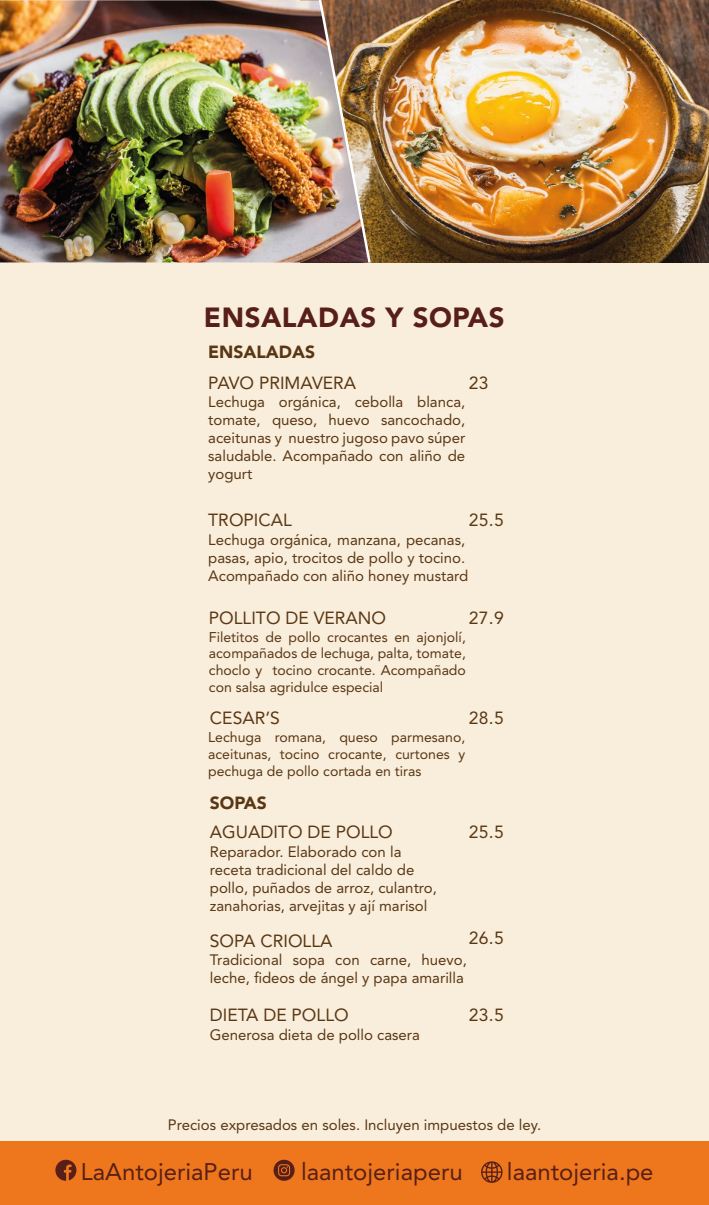
<style>
.page{position:relative;width:709px;height:1205px;background:#f9eedc}
.page>*{position:absolute;margin:0;border:0;box-sizing:border-box;transform-origin:0 0}
.t1{font:900 27.5px "Avenir LT Std";letter-spacing:.02em;color:#571f17}
.t2{font:24px "Avenir LT Std";color:#571f17}
.t3{font:17.5px "Avenir LT Std";color:#5a3714}
.t4{font:900 17.5px "Avenir LT Std";color:#5a3714}
.t5{font:15px/18px "Avenir LT Std";color:#5a3714}
.t6{font:14px/17px "Avenir LT Std";color:#5a3714;text-align:justify}
</style>
<div class="page">
<img style="left:372px;top:0;width:337px;height:262px">
<img style="left:0;top:0;width:317px;height:262px">
<img style="left:317px;top:0;width:55px;height:263px">
<div style="left:0;top:1142px;width:709px;height:63px;background:#ee761c"></div>
<svg style="left:55px;top:1159px;width:21px;height:22px"></svg>
<svg style="left:273px;top:1159px;width:21px;height:22px"></svg>
<svg style="left:481px;top:1161px;width:21px;height:22px"></svg>
<h1 class="t1" style="left:204px;top:301px;width:302px">ENSALADAS Y SOPAS</h1>
<p class="t4" style="left:208px;top:341px;width:108px">ENSALADAS</p>
<p class="t5" style="left:208px;top:393px;width:258px;text-align:justify">Lechuga orgánica, cebolla blanca, tomate, queso, huevo sancochado, aceitunas y nuestro jugoso pavo súper saludable. Acompañado con aliño de yogurt</p>
<p class="t3" style="left:208px;top:372px;width:149px">PAVO PRIMAVERA</p>
<p class="t3" style="left:468px;top:372px;width:21px">23</p>
<p class="t3" style="left:208px;top:510px;width:85px">TROPICAL</p>
<p class="t3" style="left:468px;top:510px;width:37px">25.5</p>
<p class="t5" style="left:208px;top:531px;width:261px">Lechuga orgánica, manzana, pecanas, pasas, apio, trocitos de pollo y tocino.<br>Acompañado con aliño honey mustard</p>
<p class="t3" style="left:209px;top:607px;width:179px">POLLITO DE VERANO</p>
<p class="t3" style="left:468px;top:607px;width:37px">27.9</p>
<p class="t6" style="left:209px;top:628px;width:258px">Filetitos de pollo crocantes en ajonjolí, acompañados de lechuga, palta, tomate, choclo y tocino crocante. Acompañado con salsa agridulce especial</p>
<p class="t3" style="left:210px;top:708px;width:72px">CESAR’S</p>
<p class="t3" style="left:468px;top:708px;width:37px">28.5</p>
<p class="t6" style="left:208px;top:729px;width:258px">Lechuga romana, queso parmesano, aceitunas, tocino crocante, curtones y pechuga de pollo cortada en tiras</p>
<p class="t4" style="left:210px;top:792px;width:59px">SOPAS</p>
<p class="t5" style="left:210px;top:843px;width:229px">Reparador. Elaborado con la receta tradicional del caldo de pollo, puñados de arroz, culantro, zanahorias, arvejitas y ají marisol</p>
<p class="t3" style="left:210px;top:822px;width:184px">AGUADITO DE POLLO</p>
<p class="t3" style="left:468px;top:822px;width:37px">25.5</p>
<p class="t3" style="left:210px;top:930px;width:124px">SOPA CRIOLLA</p>
<p class="t3" style="left:468px;top:928px;width:37px">26.5</p>
<p class="t5" style="left:210px;top:951px;width:258px">Tradicional sopa con carne, huevo, leche, fideos de ángel y papa amarilla</p>
<p class="t3" style="left:210px;top:1005px;width:140px">DIETA DE POLLO</p>
<p class="t3" style="left:468px;top:1005px;width:37px">23.5</p>
<p class="t5" style="left:210px;top:1025px;width:212px">Generosa dieta de pollo casera</p>
<p class="t5" style="left:168px;top:1116px;width:375px">Precios expresados en soles. Incluyen impuestos de ley.</p>
<h2 class="t2" style="left:81px;top:1158px;width:173px">LaAntojeriaPeru</h2>
<h2 class="t2" style="left:301px;top:1158px;width:163px">laantojeriaperu</h2>
<h2 class="t2" style="left:507px;top:1158px;width:148px">laantojeria.pe</h2>
</div>
